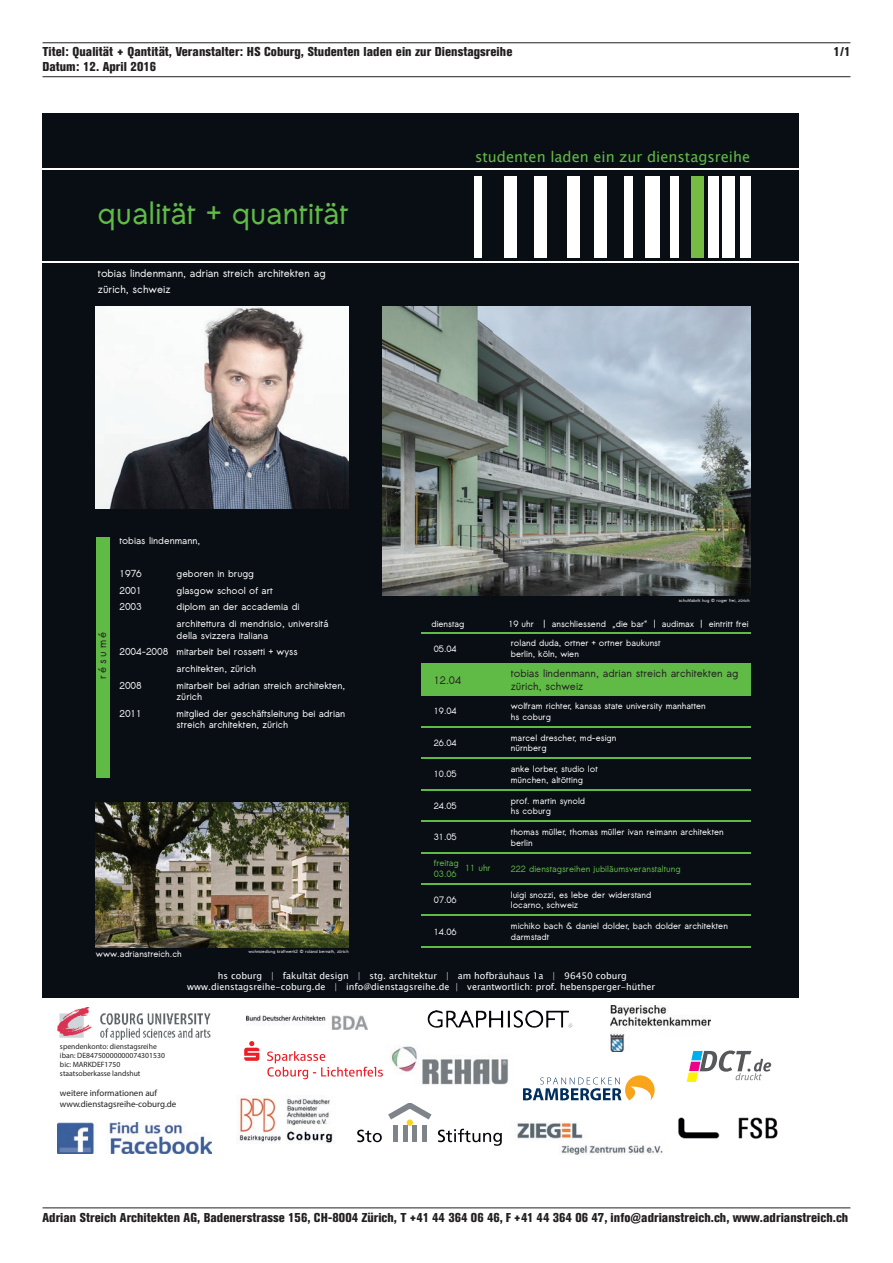
<style>
.page{position:relative;width:893px;height:1263px;background:#fff}
.page>*{position:absolute;margin:0;border:0;box-sizing:border-box;transform-origin:0 0}
.t1{font:700 30.75px "Sawasdee";color:#60bb47}
.t2{font:14.55px "Lucida Sans Unicode";color:#60bb46}
.t3{font:800 condensed 12.75px "Akzidenz Grotesk BE";letter-spacing:.005em;color:#231f20}
.t4{font:700 10.5px/12.8px "Sawasdee";color:#231f20}
.t5{font:700 10.5px/15.9px "Sawasdee";color:#fff}
.t6{font:700 9.75px/11.6px "Sawasdee";color:#fff}
.t7{font:9.15px/10.9px "Lucida Sans Unicode";color:#fff;text-align:center}
.t8{font:9px/10.8px "Myriad Pro";color:#231f20}
.t9{font:700 8.85px/10.5px "Sawasdee";color:#fff}
.t10{font:700 8.85px/10.5px "Sawasdee";color:#60bb46}
.t11{font:7.65px/9.1px "Myriad Pro";color:#231f20}
.t12{font:700 4.35px "Sawasdee";color:#fff}
</style>
<div class="page">
<hr style="left:43px;top:1207px;width:807px;height:1px;background:#231f20">
<hr style="left:43px;top:43px;width:807px;height:1px;background:#231f20">
<hr style="left:43px;top:76px;width:807px;height:1px;background:#231f20">
<div style="left:43px;top:113px;width:756px;height:884px;background:#090e14"></div>
<hr style="left:43px;top:261px;width:756px;height:2px;background:#fff">
<hr style="left:43px;top:168px;width:756px;height:2px;background:#fff">
<div style="left:474px;top:177px;width:7px;height:81px;background:#fff"></div>
<div style="left:504px;top:177px;width:13px;height:81px;background:#fff"></div>
<div style="left:534px;top:177px;width:13px;height:81px;background:#fff"></div>
<div style="left:568px;top:177px;width:12px;height:81px;background:#fff"></div>
<div style="left:594px;top:177px;width:12px;height:81px;background:#fff"></div>
<div style="left:624px;top:177px;width:9px;height:81px;background:#fff"></div>
<div style="left:645px;top:177px;width:14px;height:81px;background:#fff"></div>
<div style="left:670px;top:177px;width:9px;height:81px;background:#fff"></div>
<div style="left:691px;top:177px;width:12px;height:81px;background:#76bc42"></div>
<div style="left:709px;top:177px;width:10px;height:81px;background:#fff"></div>
<div style="left:723px;top:177px;width:12px;height:81px;background:#fff"></div>
<div style="left:740px;top:177px;width:11px;height:81px;background:#fff"></div>
<img style="left:58px;top:1008px;width:153px;height:32px">
<img style="left:58px;top:1122px;width:154px;height:32px">
<img style="left:246px;top:1016px;width:121px;height:14px">
<svg style="left:267px;top:1051px;width:116px;height:28px"></svg>
<svg style="left:244px;top:1041px;width:15px;height:20px"></svg>
<img style="left:239px;top:1097px;width:95px;height:46px">
<img style="left:391px;top:1046px;width:138px;height:55px">
<svg style="left:357px;top:1103px;width:145px;height:43px"></svg>
<img style="left:525px;top:1010px;width:18px;height:18px">
<img style="left:610px;top:1005px;width:100px;height:46px">
<img style="left:517px;top:1122px;width:146px;height:33px">
<svg style="left:523px;top:1075px;width:132px;height:25px"></svg>
<img style="left:678px;top:1117px;width:100px;height:22px">
<svg style="left:687px;top:1050px;width:84px;height:32px"></svg>
<img style="left:96px;top:307px;width:253px;height:201px">
<img style="left:383px;top:307px;width:367px;height:289px">
<img style="left:96px;top:802px;width:253px;height:145px">
<div style="left:96px;top:537px;width:14px;height:240px;background:#60bb46"></div>
<hr style="left:421px;top:632px;width:329px;height:1px;background:#60bb46">
<hr style="left:421px;top:663px;width:329px;height:2px;background:#60bb46">
<hr style="left:421px;top:695px;width:329px;height:1px;background:#60bb46">
<hr style="left:421px;top:726px;width:329px;height:1px;background:#60bb46">
<hr style="left:421px;top:758px;width:329px;height:1px;background:#60bb46">
<hr style="left:421px;top:789px;width:329px;height:1px;background:#60bb46">
<hr style="left:421px;top:820px;width:329px;height:2px;background:#60bb46">
<hr style="left:421px;top:852px;width:329px;height:1px;background:#60bb46">
<hr style="left:421px;top:883px;width:329px;height:2px;background:#60bb46">
<hr style="left:421px;top:915px;width:329px;height:1px;background:#60bb46">
<hr style="left:421px;top:946px;width:329px;height:1px;background:#60bb46">
<div style="left:421px;top:664px;width:329px;height:31px;background:#60bb46"></div>
<h3 class="t3" style="left:43px;top:45px;width:471px">Titel: Qualität + Qantität, Veranstalter: HS Coburg, Studenten laden ein zur Dienstagsreihe</h3>
<h3 class="t3" style="left:834px;top:45px;width:18px">1/1</h3>
<h3 class="t3" style="left:43px;top:60px;width:115px">Datum: 12. April 2016</h3>
<h1 class="t1" style="left:98px;top:190px;width:252px">qualität + quantität</h1>
<p class="t5" style="left:98px;top:266px;width:229px">tobias lindenmann, adrian streich architekten ag zürich, schweiz</p>
<h2 class="t2" style="left:475px;top:145px;width:277px">studenten laden ein zur dienstagsreihe</h2>
<p class="t4" style="left:96px;top:679px;width:49px;rotate:-90deg">résumé</p>
<p class="t6" style="left:119px;top:535px;width:82px">tobias lindenmann,</p>
<p class="t6" style="left:119px;top:568px;width:24px">1976</p>
<p class="t6" style="left:177px;top:568px;width:79px">geboren in brugg</p>
<p class="t6" style="left:119px;top:585px;width:24px">2001</p>
<p class="t6" style="left:177px;top:585px;width:98px">glasgow school of art</p>
<p class="t6" style="left:119px;top:601px;width:24px">2003</p>
<p class="t6" style="left:177px;top:599px;width:153px;line-height:16.6px">diplom an der accademia di architettura di mendrisio, universitá</p>
<p class="t6" style="left:177px;top:630px;width:93px">della svizzera italiana</p>
<p class="t6" style="left:119px;top:646px;width:180px">2004-2008 mitarbeit bei rossetti + wyss</p>
<p class="t6" style="left:177px;top:663px;width:81px">architekten, zürich</p>
<p class="t6" style="left:119px;top:679px;width:24px">2008</p>
<p class="t6" style="left:177px;top:679px;width:170px">mitarbeit bei adrian streich architekten, zürich</p>
<p class="t6" style="left:119px;top:708px;width:24px">2011</p>
<p class="t6" style="left:177px;top:708px;width:170px">mitglied der geschäftsleitung bei adrian streich architekten, zürich</p>
<p class="t9" style="left:96px;top:949px;width:87px">www.adrianstreich.ch</p>
<p class="t12" style="left:248px;top:948px;width:102px">wohnsiedlung kraftwerk2 © roland bernath, zürich</p>
<p class="t12" style="left:679px;top:597px;width:73px">schuhfabrik hug © roger frei, zürich</p>
<p class="t9" style="left:431px;top:619px;width:34px">dienstag</p>
<p class="t9" style="left:508px;top:619px;width:242px">19 uhr | anschliessend „die bar“ | audimax | eintritt frei</p>
<p class="t9" style="left:434px;top:643px;width:24px">05.04</p>
<p class="t4" style="left:434px;top:674px;width:29px">12.04</p>
<p class="t9" style="left:434px;top:706px;width:24px">19.04</p>
<p class="t9" style="left:434px;top:738px;width:24px">26.04</p>
<p class="t9" style="left:434px;top:769px;width:24px">10.05</p>
<p class="t9" style="left:434px;top:801px;width:24px">24.05</p>
<p class="t9" style="left:434px;top:832px;width:24px">31.05</p>
<p class="t10" style="left:434px;top:858px;width:26px">freitag<br>03.06</p>
<p class="t9" style="left:434px;top:895px;width:24px">07.06</p>
<p class="t10" style="left:465px;top:863px;width:27px">11 uhr</p>
<p class="t9" style="left:511px;top:638px;width:151px">roland duda, ortner + ortner baukunst berlin, köln, wien</p>
<p class="t4" style="left:511px;top:667px;width:229px">tobias lindenmann, adrian streich architekten ag zürich, schweiz</p>
<p class="t9" style="left:511px;top:701px;width:197px">wolfram richter, kansas state university manhatten hs coburg</p>
<p class="t9" style="left:511px;top:732px;width:107px">marcel drescher, md-esign nürnberg</p>
<p class="t9" style="left:511px;top:764px;width:89px">anke lorber, studio lot münchen, altötting</p>
<p class="t9" style="left:511px;top:795px;width:76px">prof. martin synold hs coburg</p>
<p class="t9" style="left:511px;top:827px;width:215px">thomas müller, thomas müller ivan reimann architekten berlin</p>
<p class="t10" style="left:511px;top:863px;width:171px">222 dienstagsreihen jubiläumsveranstaltung</p>
<p class="t9" style="left:511px;top:889px;width:142px">luigi snozzi, es lebe der widerstand locarno, schweiz</p>
<p class="t9" style="left:434px;top:926px;width:24px">14.06</p>
<p class="t9" style="left:511px;top:921px;width:219px">michiko bach &amp; daniel dolder, bach dolder architekten darmstadt</p>
<p class="t7" style="left:187px;top:970px;width:470px">hs coburg | fakultät design | stg. architektur | am hofbräuhaus 1a | 96450 coburg www.dienstagsreihe-coburg.de | info@dienstagsreihe.de | verantwortlich: prof. hebensperger-hüther</p>
<p class="t11" style="left:60px;top:1041px;width:106px">spendenkonto: dienstagsreihe iban: DE84750000000074301530 bic: MARKDEF1750 staatsoberkasse landshut</p>
<p class="t8" style="left:60px;top:1088px;width:118px">weitere informationen auf www.dienstagsreihe-coburg.de</p>
<h3 class="t3" style="left:43px;top:1210px;width:807px">Adrian Streich Architekten AG, Badenerstrasse 156, CH-8004 Zürich, T +41 44 364 06 46, F +41 44 364 06 47, info@adrianstreich.ch, www.adrianstreich.ch</h3>
</div>
